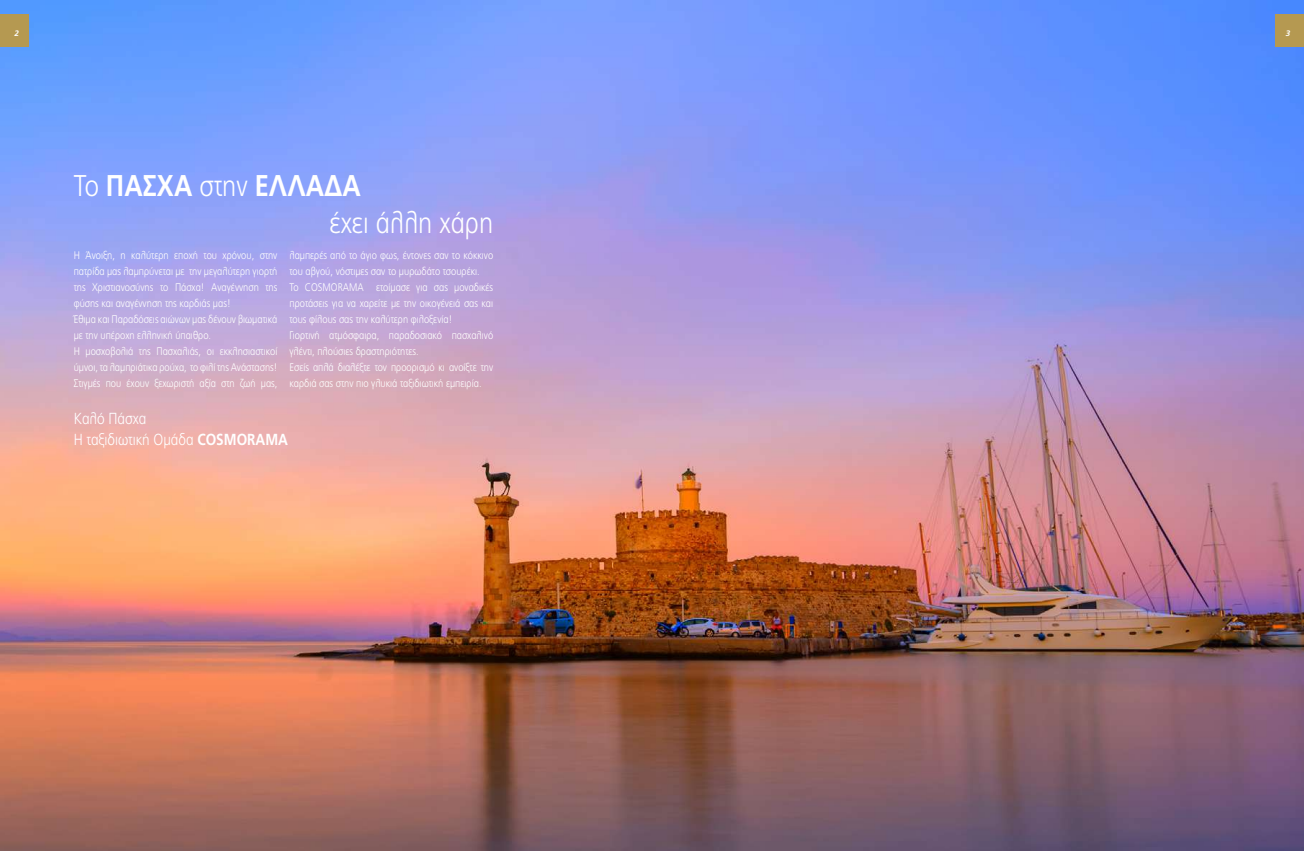
<style>
.page{position:relative;width:1304px;height:851px;background:#fff}
.page>*{position:absolute;margin:0;border:0;box-sizing:border-box;transform-origin:0 0}
.t1{font:300 30px/36.5px "PF Catalog";color:#fff;scale:.85 1}
.t2{font:300 16px/21px "PF Catalog";color:#fff;scale:.85 1}
.t3{font:300 11px/16px "PF Catalog";color:#fff;scale:.85 1}
.t4{font:italic 700 8px "PF Catalog";color:#fff}
.s1{font-weight:700}
</style>
<div class="page">
<img style="left:0;top:0;width:1304px;height:850px">
<div style="left:1276px;top:14px;width:28px;height:33px;background:#b59951"></div>
<div style="left:0;top:14px;width:28px;height:33px;background:#b59951"></div>
<p class="t4" style="left:14px;top:29px;width:8px">2</p>
<p class="t4" style="left:1285px;top:29px;width:8px">3</p>
<h1 class="t1" style="left:330px;top:168px;width:194px;text-indent:-256px">Το <span class="s1">ΠΆΣΧΑ</span> στην <span class="s1">ΕΛΛΆΔΑ<br></span>έχει άλλη χάρη</h1>
<p class="t3" style="left:74px;top:247px;width:241px">Η Άνοιξη, η καλύτερη εποχή του χρόνου, στην πατρίδα μας λαμπρύνεται με την μεγαλύτερη γιορτή της Χριστιανοσύνης το Πάσχα! Αναγέννηση της φύσης και αναγέννηση της καρδιάς μας!<br>Έθιμα και Παραδόσεις αιώνων μας δένουν βιωματικά με την υπέροχη ελληνική ύπαιθρο.<br>Η μοσχοβολιά της Πασχαλιάς, οι εκκλησιαστικοί ύμνοι, τα λαμπριάτικα ρούχα, το φιλί της Ανάστασης!<br>Στιγμές που έχουν ξεχωριστή αξία στη ζωή μας,</p>
<p class="t3" style="left:289px;top:247px;width:241px">λαμπερές από το άγιο φως, έντονες σαν το κόκκινο του αβγού, νόστιμες σαν το μυρωδάτο τσουρέκι.<br>Το COSMORAMA ετοίμασε για σας μοναδικές προτάσεις για να χαρείτε με την οικογένειά σας και τους φίλους σας την καλύτερη φιλοξενία!<br>Γιορτινή ατμόσφαιρα, παραδοσιακό πασχαλινό γλέντι, πλούσιες δραστηριότητες.<br>Εσείς απλά διαλέξτε τον προορισμό κι ανοίξτε την καρδιά σας στην πιο γλυκιά ταξιδιωτική εμπειρία.</p>
<h2 class="t2" style="left:74px;top:408px;width:254px">Καλό Πάσχα<br>Η ταξιδιωτική Ομάδα <span class="s1">COSMORAMA</span></h2>
</div>
